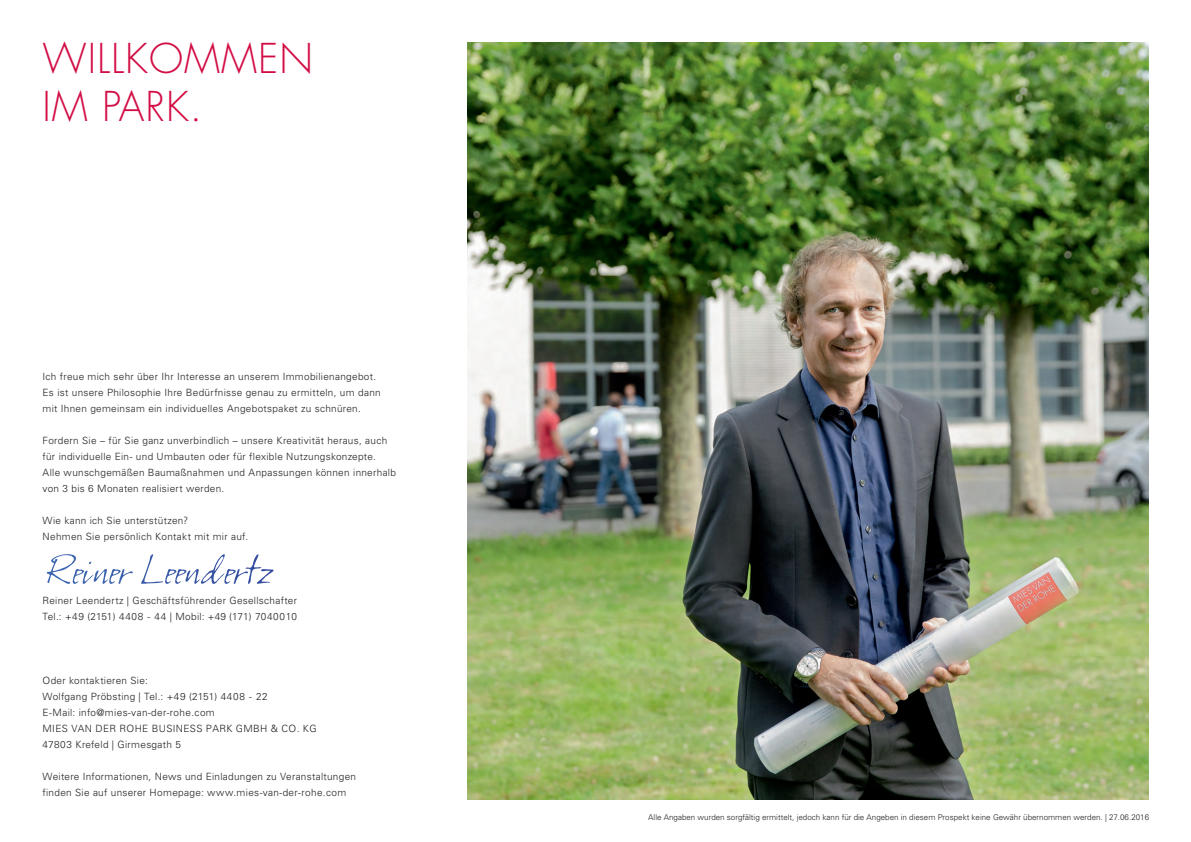
<style>
.page{position:relative;width:1191px;height:842px;background:#fff}
.page>*{position:absolute;margin:0;border:0;box-sizing:border-box;transform-origin:0 0}
.t1{font:300 40px/48px "Futura LT";letter-spacing:.025em;color:#d20d44}
.t2{font:300 10px/16px "Univers LT";letter-spacing:.03em;color:#231f20}
.t3{font:300 8px "Univers LT";color:#231f20}
</style>
<div class="page">
<img style="left:468px;top:43px;width:680px;height:756px">
<svg style="left:46px;top:554px;width:215px;height:30px"></svg>
<h1 class="t1" style="left:43px;top:36px;width:272px">WILLKOMMEN<br>IM PARK.</h1>
<p class="t2" style="left:43px;top:368px;width:340px">Ich freue mich sehr über Ihr Interesse an unserem Immobilienangebot.<br>Es ist unsere Philosophie Ihre Bedürfnisse genau zu ermitteln, um dann mit Ihnen gemeinsam ein individuelles Angebotspaket zu schnüren.</p>
<p class="t2" style="left:43px;top:432px;width:355px">Fordern Sie – für Sie ganz unverbindlich – unsere Kreativität heraus, auch für individuelle Ein- und Umbauten oder für flexible Nutzungskonzepte.<br>Alle wunschgemäßen Baumaßnahmen und Anpassungen können innerhalb von 3 bis 6 Monaten realisiert werden.</p>
<p class="t2" style="left:43px;top:512px;width:207px">Wie kann ich Sie unterstützen?<br>Nehmen Sie persönlich Kontakt mit mir auf.</p>
<p class="t2" style="left:43px;top:592px;width:256px">Reiner Leendertz | Geschäftsführender Gesellschafter<br>Tel.: +49 (2151) 4408 - 44 | Mobil: +49 (171) 7040010</p>
<p class="t2" style="left:43px;top:672px;width:275px">Oder kontaktieren Sie:<br>Wolfgang Pröbsting | Tel.: +49 (2151) 4408 - 22<br>E-Mail: info@mies-van-der-rohe.com<br>MIES VAN DER ROHE BUSINESS PARK GMBH &amp; CO. KG 47803 Krefeld | Girmesgath 5</p>
<p class="t2" style="left:43px;top:768px;width:315px">Weitere Informationen, News und Einladungen zu Veranstaltungen finden Sie auf unserer Homepage: www.mies-van-der-rohe.com</p>
<p class="t3" style="left:648px;top:812px;width:502px">Alle Angaben wurden sorgfältig ermittelt, jedoch kann für die Angeben in diesem Prospekt keine Gewähr übernommen werden. | 27.06.2016</p>
</div>
